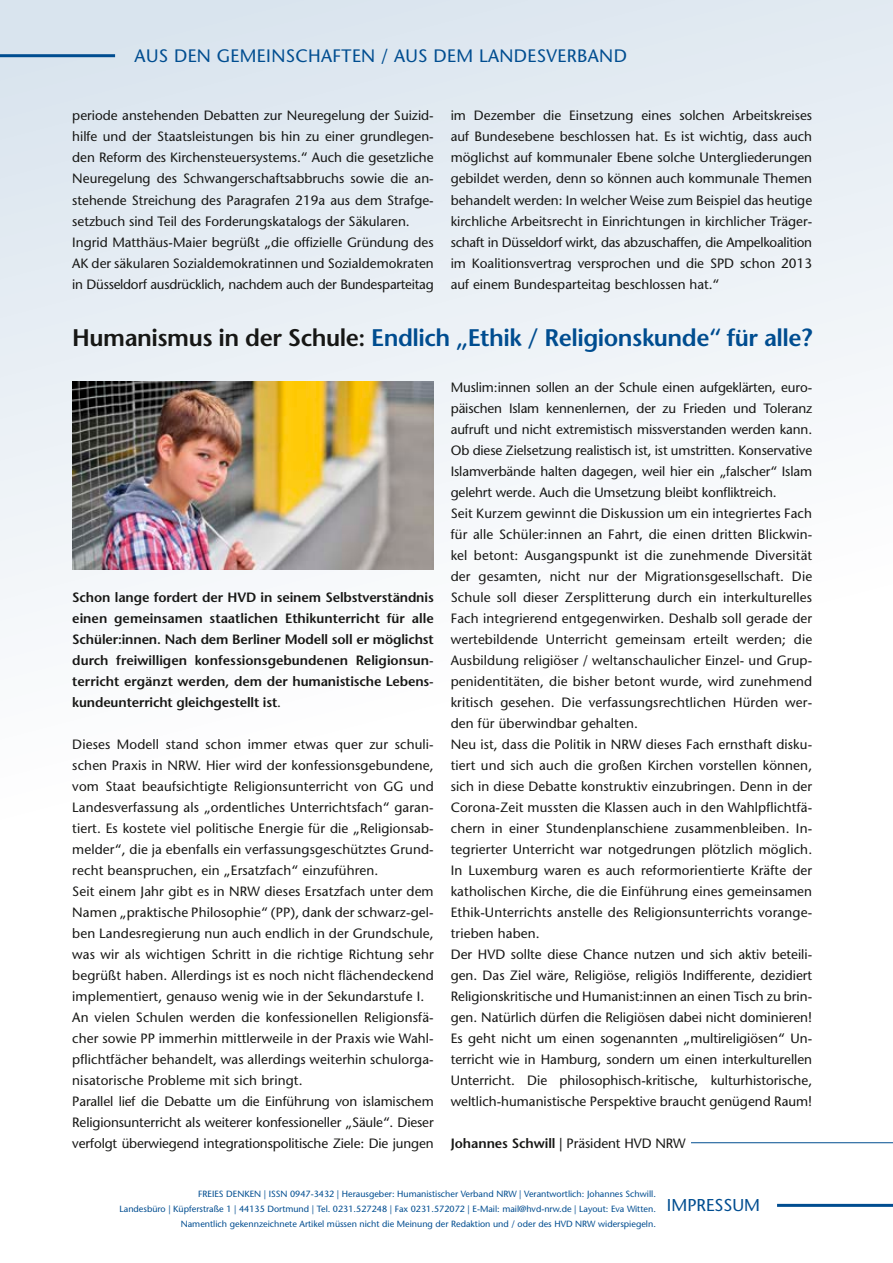
<style>
.page{position:relative;width:893px;height:1263px;background:#fff}
.page>*{position:absolute;margin:0;border:0;box-sizing:border-box;transform-origin:0 0}
.t1{font:600 24px "Stone Sans Std";letter-spacing:-.02em;color:#004d90}
.t2{font:500 18px "Stone Sans Std";letter-spacing:.02em;color:#004d90}
.t3{font:500 17.1px "Stone Sans Std";color:#004d90}
.t4{font:500 13.5px/21px "Stone Sans Std";color:#171715;text-align:justify}
.t5{font:600 13.5px/21px "Stone Sans Std";letter-spacing:-.01em;color:#171715;text-align:justify}
.t6{font:500 9px/15px "Stone Sans Std";color:#004d90;text-align:right}
.s1{color:#171715}
.s2{font-weight:500}
</style>
<div class="page">
<div style="left:0;top:0;width:893px;height:1263px;background:linear-gradient(to bottom,#e3ebf2,#fff)"></div>
<hr style="left:0;top:54px;width:115px;height:3px;background:#004d90">
<hr style="left:777px;top:1204px;width:116px;height:3px;background:#004d90">
<hr style="left:691px;top:1142px;width:202px;height:1px;background:#004d90">
<img style="left:72px;top:382px;width:362px;height:187px">
<p class="t2" style="left:135px;top:45px;width:494px">AUS DEN GEMEINSCHAFTEN / AUS DEM LANDESVERBAND</p>
<p class="t4" style="left:72px;top:105px;width:363px">periode anstehenden Debatten zur Neuregelung der Suizid&shy;hilfe und der Staatsleistungen bis hin zu einer grundlegen&shy;den Reform des Kirchensteuersystems.“ Auch die gesetzliche Neuregelung des Schwangerschaftsabbruchs sowie die an&shy;stehende Streichung des Paragrafen 219a aus dem Strafge&shy;setzbuch sind Teil des Forderungskatalogs der Säkularen.</p>
<p class="t4" style="left:72px;top:231px;width:363px">Ingrid Matthäus-Maier begrüßt „die offizielle Gründung des AK der säkularen Sozialdemokratinnen und Sozialdemokraten in Düsseldorf ausdrücklich, nachdem auch der Bundesparteitag</p>
<p class="t4" style="left:451px;top:105px;width:363px">im Dezember die Einsetzung eines solchen Arbeitskreises auf Bundesebene beschlossen hat. Es ist wichtig, dass auch möglichst auf kommunaler Ebene solche Untergliederungen gebildet werden, denn so können auch kommunale Themen behandelt werden: In welcher Weise zum Beispiel das heutige kirchliche Arbeitsrecht in Einrichtungen in kirchlicher Träger&shy;schaft in Düsseldorf wirkt, das abzuschaffen, die Ampelkoalition im Koalitionsvertrag versprochen und die SPD schon 2013 auf einem Bundesparteitag beschlossen hat.“</p>
<p class="t1" style="left:72px;top:323px;width:741px"><span class="s1">Humanismus in der Schule:</span> Endlich „Ethik / Religionskunde“ für alle?</p>
<p class="t5" style="left:72px;top:586px;width:363px">Schon lange fordert der HVD in seinem Selbstverständnis einen gemeinsamen staatlichen Ethikunterricht für alle Schüler:innen. Nach dem Berliner Modell soll er möglichst durch freiwilligen konfessionsgebundenen Religionsun&shy;terricht ergänzt werden, dem der humanistische Lebens&shy;kundeunterricht gleichgestellt ist<span class="s2">.</span></p>
<p class="t4" style="left:72px;top:733px;width:363px">Dieses Modell stand schon immer etwas quer zur schuli&shy;schen Praxis in NRW. Hier wird der konfessionsgebundene, vom Staat beaufsichtigte Religionsunterricht von GG und Landesverfassung als „ordentliches Unterrichtsfach“ garan&shy;tiert. Es kostete viel politische Energie für die „Religionsab&shy;melder“, die ja ebenfalls ein verfassungsgeschütztes Grund&shy;recht beanspruchen, ein „Ersatzfach“ einzuführen.</p>
<p class="t4" style="left:72px;top:880px;width:363px">Seit einem Jahr gibt es in NRW dieses Ersatzfach unter dem Namen „praktische Philosophie“ (PP), dank der schwarz-gel&shy;ben Landesregierung nun auch endlich in der Grundschule, was wir als wichtigen Schritt in die richtige Richtung sehr begrüßt haben. Allerdings ist es noch nicht flächendeckend implementiert, genauso wenig wie in der Sekundarstufe I.</p>
<p class="t4" style="left:72px;top:1006px;width:363px">An vielen Schulen werden die konfessionellen Religionsfä&shy;cher sowie PP immerhin mittlerweile in der Praxis wie Wahl&shy;pflichtfächer behandelt, was allerdings weiterhin schulorga&shy;nisatorische Probleme mit sich bringt.</p>
<p class="t4" style="left:72px;top:1090px;width:363px">Parallel lief die Debatte um die Einführung von islamischem Religionsunterricht als weiterer konfessioneller „Säule“. Dieser verfolgt überwiegend integrationspolitische Ziele: Die jungen</p>
<p class="t4" style="left:451px;top:376px;width:363px">Muslim:innen sollen an der Schule einen aufgeklärten, euro&shy;päischen Islam kennenlernen, der zu Frieden und Toleranz aufruft und nicht extremistisch missverstanden werden kann.<br>Ob diese Zielsetzung realistisch ist, ist umstritten. Konservative Islamverbände halten dagegen, weil hier ein „falscher“ Islam gelehrt werde. Auch die Umsetzung bleibt konfliktreich.</p>
<p class="t4" style="left:451px;top:502px;width:363px">Seit Kurzem gewinnt die Diskussion um ein integriertes Fach für alle Schüler:innen an Fahrt, die einen dritten Blickwin&shy;kel betont: Ausgangspunkt ist die zunehmende Diversität der gesamten, nicht nur der Migrationsgesellschaft. Die Schule soll dieser Zersplitterung durch ein interkulturelles Fach integrierend entgegenwirken. Deshalb soll gerade der wertebildende Unterricht gemeinsam erteilt werden; die Ausbildung religiöser / weltanschaulicher Einzel- und Grup&shy;penidentitäten, die bisher betont wurde, wird zunehmend kritisch gesehen. Die verfassungsrechtlichen Hürden wer&shy;den für überwindbar gehalten.</p>
<p class="t4" style="left:451px;top:733px;width:363px">Neu ist, dass die Politik in NRW dieses Fach ernsthaft disku&shy;tiert und sich auch die großen Kirchen vorstellen können, sich in diese Debatte konstruktiv einzubringen. Denn in der Corona-Zeit mussten die Klassen auch in den Wahlpflichtfä&shy;chern in einer Stundenplanschiene zusammenbleiben. In&shy;tegrierter Unterricht war notgedrungen plötzlich möglich.<br>In Luxemburg waren es auch reformorientierte Kräfte der katholischen Kirche, die die Einführung eines gemeinsamen Ethik-Unterrichts anstelle des Religionsunterrichts vorange&shy;trieben haben.</p>
<p class="t4" style="left:451px;top:943px;width:363px">Der HVD sollte diese Chance nutzen und sich aktiv beteili&shy;gen. Das Ziel wäre, Religiöse, religiös Indifferente, dezidiert Religionskritische und Humanist:innen an einen Tisch zu brin&shy;gen. Natürlich dürfen die Religiösen dabei nicht dominieren!<br>Es geht nicht um einen sogenannten „multireligiösen“ Un&shy;terricht wie in Hamburg, sondern um einen interkulturellen Unterricht. Die philosophisch-kritische, kulturhistorische, weltlich-humanistische Perspektive braucht genügend Raum!</p>
<p class="t5" style="left:451px;top:1132px;width:237px">Johannes Schwill | <span class="s2">Präsident HVD NRW</span></p>
<p class="t6" style="left:120px;top:1186px;width:538px">FREIES DENKEN | ISSN 0947-3432 | Herausgeber: Humanistischer Verband NRW | Verantwortlich: Johannes Schwill.<br>Landesbüro | Küpferstraße 1 | 44135 Dortmund | Tel. 0231.527248 | Fax 0231.572072 | E-Mail: mail@hvd-nrw.de | Layout: Eva Witten.<br>Namentlich gekennzeichnete Artikel müssen nicht die Meinung der Redaktion und / oder des HVD NRW widerspiegeln.</p>
<p class="t3" style="left:667px;top:1194px;width:95px">IMPRESSUM</p>
</div>
